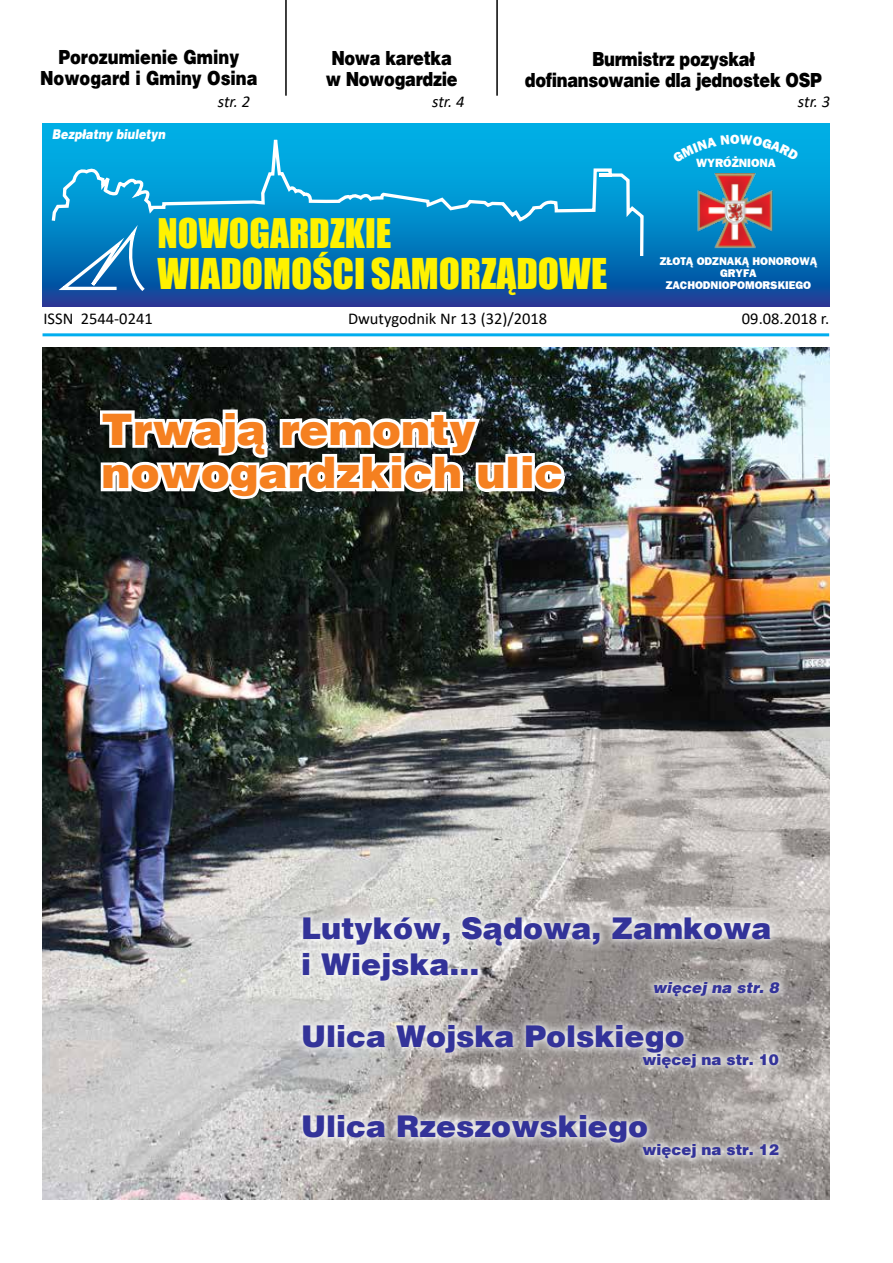
<style>
.page{position:relative;width:893px;height:1263px;background:#fff}
.page>*{position:absolute;margin:0;border:0;box-sizing:border-box;transform-origin:0 0}
.t1{font:900 43.5px/43.5px "Switzerland";color:#f58020}
.t2{font:39px "Impact";color:#fff200}
.t3{font:37.5px "Impact";color:#fff200}
.t4{font:900 30px/36px "Switzerland";color:#339}
.t5{font:900 19.5px/21px "Switzerland";letter-spacing:-.02em;color:#000;text-align:center;scale:.83 1}
.t6{font:900 19.5px/21px "Switzerland";color:#000;text-align:center;scale:.83 1}
.t7{font:16.5px "Calibri";color:#000}
.t8{font:italic 16.5px "Calibri";letter-spacing:-.005em;color:#000}
.t9{font:900 15px "Switzerland";color:#339}
.t10{font:italic 900 15px "Switzerland";color:#339}
.t11{font:italic 900 13.5px "Switzerland";color:#fff;scale:.83 1}
.t12{font:800 12px "Frankfurt Gothic";color:#fff}
.t13{font:800 11.25px/12.3px "Frankfurt Gothic";color:#fff;text-align:center}
</style>
<div class="page">
<svg style="left:43px;top:124px;width:786px;height:183px;background:#0868b2"></svg>
<img style="left:690px;top:174px;width:87px;height:76px">
<hr style="left:285px;top:0;width:2px;height:96px;background:#000">
<hr style="left:496px;top:0;width:2px;height:96px;background:#000">
<hr style="left:43px;top:333px;width:786px;height:3px;background:#00aeef">
<svg style="left:54px;top:259px;width:94px;height:75px"></svg>
<svg style="left:50px;top:123px;width:595px;height:136px;background:#0a9cd5"></svg>
<img style="left:43px;top:348px;width:786px;height:851px">
<svg style="left:97px;top:406px;width:412px;height:98px"></svg>
<div style="left:505px;top:454px;width:15px;height:37px;border:6px solid #fff"></div>
<svg style="left:517px;top:450px;width:51px;height:46px"></svg>
<div style="left:293px;top:907px;width:496px;height:260px;background:#fff;opacity:.75"></div>
<div style="left:672px;top:135px;width:127px;height:28px;background:#00abe2"></div>
<p class="t6" style="left:40px;top:48px;width:264px">Porozumienie Gminy<br>Nowogard i Gminy Osina</p>
<p class="t5" style="left:326px;top:48px;width:160px;text-align:left">Nowa karetka w Nowogardzie</p>
<p class="t5" style="left:525px;top:49px;width:359px">Burmistrz pozyskał dofinansowanie dla jednostek OSP</p>
<p class="t11" style="left:52px;top:126px;width:138px">Bezpłatny biuletyn</p>
<p class="t8" style="left:218px;top:90px;width:34px">str. 2</p>
<p class="t8" style="left:432px;top:90px;width:34px">str. 4</p>
<p class="t8" style="left:798px;top:90px;width:34px">str. 3</p>
<p class="t12" style="left:696px;top:156px;width:81px">WYRÓŻNIONA</p>
<p class="t3" style="left:158px;top:204px;width:235px">NOWOGARDZKIE</p>
<h2 class="t2" style="left:158px;top:244px;width:451px">WIADOMOŚCI SAMORZĄDOWE</h2>
<p class="t13" style="left:660px;top:254px;width:159px">ZŁOTĄ ODZNAKĄ HONOROWĄ<br>GRYFA<br>ZACHODNIOPOMORSKIEGO</p>
<p class="t7" style="left:43px;top:307px;width:111px">ISSN 2544-0241</p>
<p class="t7" style="left:348px;top:307px;width:201px">Dwutygodnik Nr 13 (32)/2018</p>
<p class="t7" style="left:742px;top:307px;width:89px">09.08.2018 r.</p>
<h1 class="t1" style="left:102px;top:409px;width:463px">Trwają remonty nowogardzkich ulic</h1>
<p class="t4" style="left:301px;top:911px;width:472px">Lutyków, Sądowa, Zamkowa i Wiejska...</p>
<p class="t10" style="left:652px;top:979px;width:128px">więcej na str. 8</p>
<p class="t4" style="left:301px;top:1019px;width:385px">Ulica Wojska Polskiego</p>
<p class="t9" style="left:642px;top:1051px;width:138px">więcej na str. 10</p>
<p class="t4" style="left:301px;top:1109px;width:348px">Ulica Rzeszowskiego</p>
<p class="t9" style="left:642px;top:1141px;width:138px">więcej na str. 12</p>
</div>
